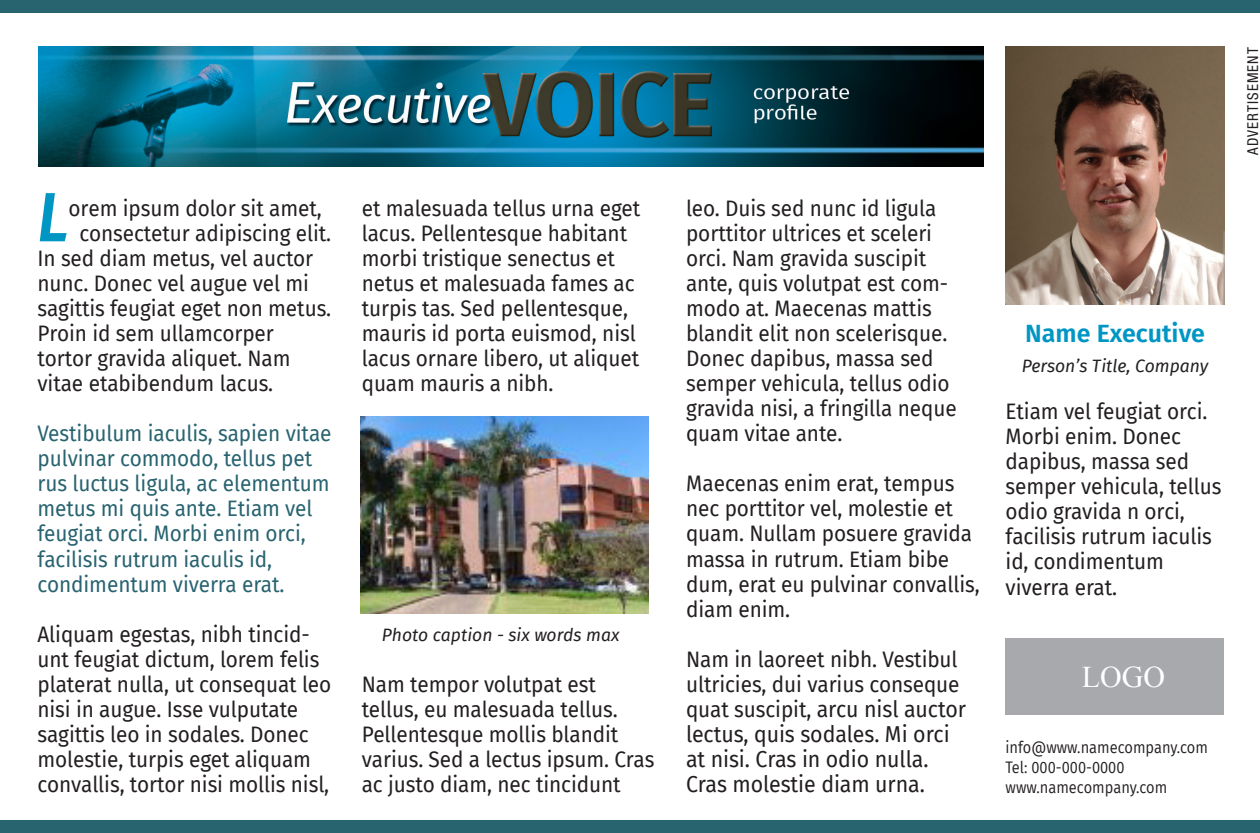
<style>
.page{position:relative;width:1260px;height:833px;background:#fff}
.page>*{position:absolute;margin:0;border:0;box-sizing:border-box;transform-origin:0 0}
.t1{font:italic 600 69.5px "Fira Sans";color:#0096c3;scale:.9 1}
.t2{font:30px "Times New Roman";color:#fff}
.t3{font:600 25px "Fira Sans";color:#0096c3}
.t4{font:22.5px/25px "Fira Sans";letter-spacing:-.005em;color:#231f20;scale:.95 1}
.t5{font:22px/25px "Fira Sans";letter-spacing:-.005em;color:#231f20;scale:.95 1}
.t6{font:22px/25px "Fira Sans";letter-spacing:-.005em;color:#286370;scale:.95 1}
.t7{font:italic 17.5px "Fira Sans";color:#231f20}
.t8{font:16.25px "Fira Sans";color:#231f20;scale:.9 1}
.t9{font:condensed 15px "Helvetica Neue";letter-spacing:.07em;color:#231f20}
.s1{font-size:22px}
</style>
<div class="page">
<img style="left:39px;top:46px;width:945px;height:120px">
<img style="left:1005px;top:47px;width:220px;height:258px">
<div style="left:1006px;top:638px;width:218px;height:77px;background:#a8a9ad"></div>
<img style="left:360px;top:416px;width:288px;height:197px">
<div style="left:0;top:0;width:1260px;height:12px;background:#286370"></div>
<div style="left:0;top:820px;width:1260px;height:12px;background:#286370"></div>
<p class="t1" style="left:38px;top:160px;width:36px">L</p>
<p class="t5" style="left:69px;top:195px;width:268px">orem ipsum dolor sit amet,</p>
<p class="t5" style="left:79px;top:220px;width:267px">consectetur adipiscing elit.</p>
<p class="t5" style="left:38px;top:245px;width:292px">In sed diam metus, vel auctor</p>
<p class="t5" style="left:38px;top:270px;width:287px">nunc. Donec vel augue vel mi</p>
<p class="t5" style="left:38px;top:295px;width:311px">sagittis feugiat eget non metus.</p>
<p class="t5" style="left:38px;top:320px;width:250px">Proin id sem ullamcorper</p>
<p class="t5" style="left:38px;top:345px;width:268px">tortor gravida aliquet. Nam</p>
<p class="t5" style="left:38px;top:370px;width:250px">vitae etabibendum lacus.</p>
<p class="t6" style="left:38px;top:420px;width:311px">Vestibulum iaculis, sapien vitae pulvinar commodo, tellus pet rus luctus ligula, ac elementum metus mi quis ante. Etiam vel feugiat orci. Morbi enim orci, facilisis rutrum iaculis id, condimentum viverra erat.</p>
<p class="t5" style="left:38px;top:620px;width:311px">Aliquam egestas, nibh tincid&shy;unt feugiat dictum, lorem felis platerat nulla, ut consequat leo nisi in augue. Isse vulputate sagittis leo in sodales. Donec molestie, turpis eget aliquam convallis, tortor nisi mollis nisl,</p>
<p class="t5" style="left:362px;top:195px;width:295px">et malesuada tellus urna eget lacus. Pellentesque habitant morbi tristique senectus et netus et malesuada fames ac turpis tas. Sed pellentesque, mauris id porta euismod, nisl lacus ornare libero, ut aliquet quam mauris a nibh.</p>
<p class="t7" style="left:382px;top:621px;width:239px">Photo caption - six words max</p>
<p class="t5" style="left:362px;top:670px;width:309px">Nam tempor volutpat est tellus, eu malesuada tellus.<br>Pellentesque mollis blandit varius. Sed a lectus ipsum. Cras ac justo diam, nec tincidunt</p>
<p class="t5" style="left:686px;top:195px;width:287px">leo. Duis sed nunc id ligula porttitor ultrices et sceleri orci. Nam gravida suscipit ante, quis volutpat est com&shy;modo at. Maecenas mattis blandit elit non scelerisque.<br>Donec dapibus, massa sed semper vehicula, tellus odio gravida nisi, a fringilla neque quam vitae ante.</p>
<p class="t5" style="left:686px;top:470px;width:303px">Maecenas enim erat, tempus nec porttitor vel, molestie et quam. Nullam posuere gravida massa in rutrum. Etiam bibe</p>
<p class="t5" style="left:686px;top:570px;width:311px">dum, erat eu pulvinar convallis, diam enim.</p>
<p class="t5" style="left:686px;top:645px;width:290px">Nam in laoreet nibh. Vestibul ultricies, dui varius conseque</p>
<p class="t4" style="left:686px;top:695px;width:296px"><span class="s1">quat suscipit,</span> arcu nisl auctor lectus, quis sodales. Mi orci at nisi. Cras in odio nulla.<br>Cras molestie diam urna.</p>
<p class="t9" style="left:1244px;top:155px;width:109px;rotate:-90deg">ADVERTISEMENT</p>
<p class="t3" style="left:1025px;top:313px;width:181px">Name Executive</p>
<p class="t7" style="left:1022px;top:353px;width:188px">Person’s Title, Company</p>
<p class="t5" style="left:1006px;top:398px;width:214px">Etiam vel feugiat orci.<br>Morbi enim. Donec</p>
<p class="t5" style="left:1006px;top:448px;width:229px">dapibus, massa sed semper vehicula, tellus odio gravida n orci, facilisis rutrum iaculis id, condimentum viverra erat.</p>
<p class="t2" style="left:1082px;top:656px;width:85px">LOGO</p>
<p class="t8" style="left:1006px;top:734px;width:226px">info@www.namecompany.com</p>
<p class="t8" style="left:1006px;top:754px;width:134px">Tel: 000-000-0000</p>
<p class="t8" style="left:1006px;top:774px;width:181px">www.namecompany.com</p>
</div>
